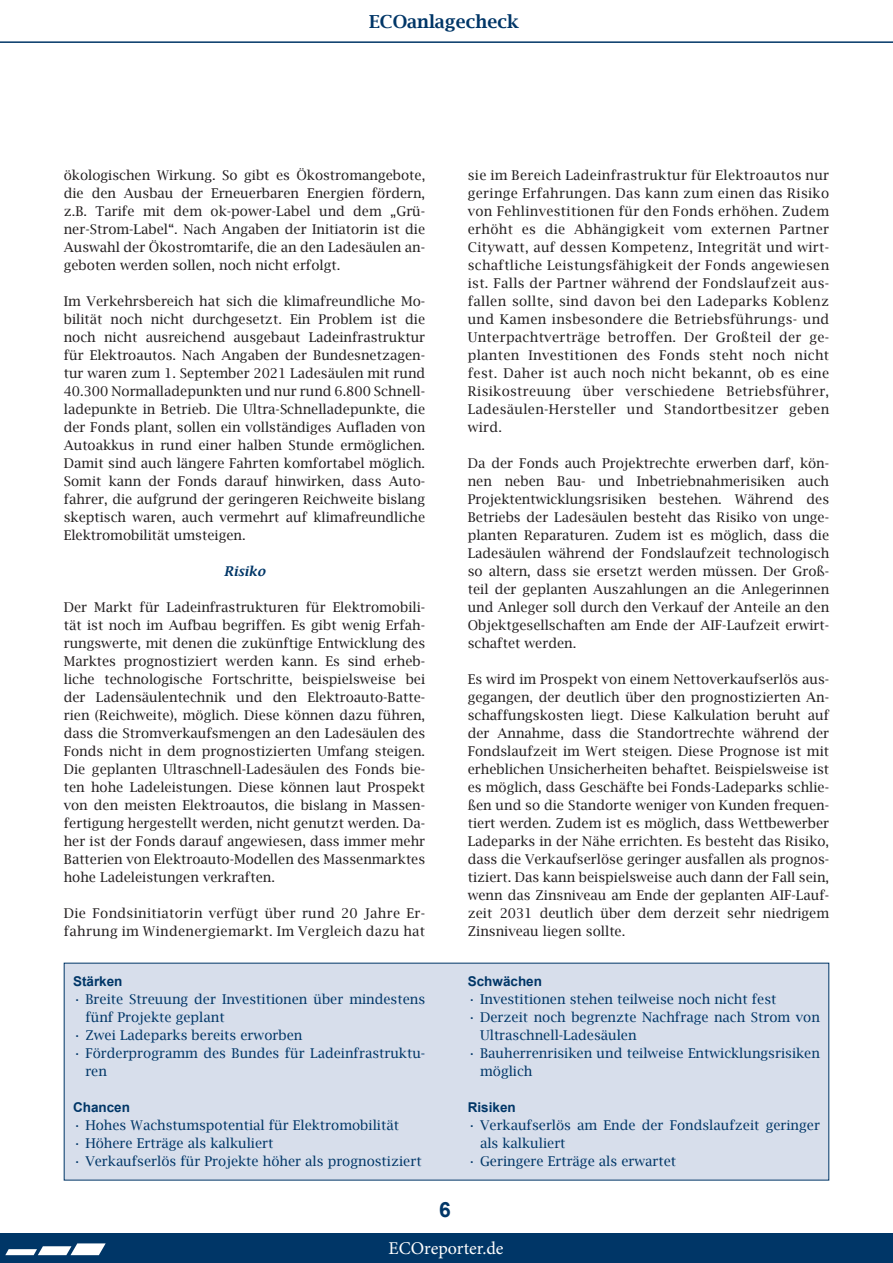
<style>
.page{position:relative;width:893px;height:1263px;background:#fff}
.page>*{position:absolute;margin:0;border:0;box-sizing:border-box;transform-origin:0 0}
.t1{font:700 21px "Arial";color:#003667}
.t2{font:18px "Minion Pro";color:#fff}
.t3{font:600 18px "Lucida Bright";color:#003667}
.t4{font:13.5px/18px "Lucida Bright";color:#231f20;text-align:justify}
.t5{font:13.5px/18px "Lucida Bright";color:#003667}
.t6{font:13.5px/18px "Lucida Bright";letter-spacing:.025em;color:#231f20}
.t7{font:700 13.5px "Arial";color:#003667}
.t8{font:italic 600 13.5px "Lucida Bright";color:#003667}
</style>
<div class="page">
<div style="left:0;top:1233px;width:893px;height:30px;background:#003667"></div>
<svg style="left:5px;top:1243px;width:101px;height:12px"></svg>
<hr style="left:0;top:41px;width:893px;height:2px;background:#003667">
<div style="left:64px;top:963px;width:765px;height:217px;background:#d7deeb"></div>
<h2 class="t3" style="left:369px;top:12px;width:151px">ECOanlagecheck</h2>
<p class="t4" style="left:64px;top:166px;width:363px">ökologischen Wirkung. So gibt es Ökostromangebote, die den Ausbau der Erneuerbaren Energien fördern, z.B. Tarife mit dem ok-power-Label und dem „Grü&shy;ner-Strom-Label“. Nach Angaben der Initiatorin ist die Auswahl der Ökostromtarife, die an den Ladesäulen an&shy;geboten werden sollen, noch nicht erfolgt.</p>
<p class="t4" style="left:64px;top:292px;width:363px">Im Verkehrsbereich hat sich die klimafreundliche Mo&shy;bilität noch nicht durchgesetzt. Ein Problem ist die noch nicht ausreichend ausgebaut Ladeinfrastruktur für Elektroautos. Nach Angaben der Bundesnetzagen&shy;tur waren zum 1. September 2021 Ladesäulen mit rund 40.300 Normalladepunkten und nur rund 6.800 Schnell&shy;ladepunkte in Betrieb. Die Ultra-Schnelladepunkte, die der Fonds plant, sollen ein vollständiges Aufladen von Autoakkus in rund einer halben Stunde ermöglichen.<br>Damit sind auch längere Fahrten komfortabel möglich.<br>Somit kann der Fonds darauf hinwirken, dass Auto&shy;fahrer, die aufgrund der geringeren Reichweite bislang skeptisch waren, auch vermehrt auf klimafreundliche Elektromobilität umsteigen.</p>
<p class="t8" style="left:224px;top:563px;width:43px">Risiko</p>
<p class="t4" style="left:64px;top:598px;width:363px">Der Markt für Ladeinfrastrukturen für Elektromobili&shy;tät ist noch im Aufbau begriffen. Es gibt wenig Erfah&shy;rungswerte, mit denen die zukünftige Entwicklung des Marktes prognostiziert werden kann. Es sind erheb&shy;liche technologische Fortschritte, beispielsweise bei der Ladensäulentechnik und den Elektroauto-Batte&shy;rien (Reichweite), möglich. Diese können dazu führen, dass die Stromverkaufsmengen an den Ladesäulen des Fonds nicht in dem prognostizierten Umfang steigen.<br>Die geplanten Ultraschnell-Ladesäulen des Fonds bie&shy;ten hohe Ladeleistungen. Diese können laut Prospekt von den meisten Elektroautos, die bislang in Massen&shy;fertigung hergestellt werden, nicht genutzt werden. Da&shy;her ist der Fonds darauf angewiesen, dass immer mehr Batterien von Elektroauto-Modellen des Massenmarktes hohe Ladeleistungen verkraften.</p>
<p class="t6" style="left:64px;top:904px;width:363px">Die Fondsinitiatorin verfügt über rund 20 Jahre Er&shy;fahrung im Windenergiemarkt. Im Vergleich dazu hat</p>
<p class="t7" style="left:73px;top:972px;width:51px">Stärken</p>
<p class="t5" style="left:85px;top:990px;width:341px;text-indent:-12px">• Breite Streuung der Investitionen über mindestens fünf Projekte geplant</p>
<p class="t5" style="left:73px;top:1026px;width:231px">• Zwei Ladeparks bereits erworben</p>
<p class="t5" style="left:85px;top:1044px;width:341px;text-indent:-12px">• Förderprogramm des Bundes für Ladeinfrastruktu&shy;ren</p>
<p class="t7" style="left:73px;top:1098px;width:59px">Chancen</p>
<p class="t5" style="left:73px;top:1116px;width:327px">• Hohes Wachstumspotential für Elektromobilität</p>
<p class="t5" style="left:73px;top:1134px;width:202px">• Höhere Erträge als kalkuliert</p>
<p class="t5" style="left:73px;top:1152px;width:350px">• Verkaufserlös für Projekte höher als prognostiziert</p>
<p class="t4" style="left:468px;top:166px;width:363px">sie im Bereich Ladeinfrastruktur für Elektroautos nur geringe Erfahrungen. Das kann zum einen das Risiko von Fehlinvestitionen für den Fonds erhöhen. Zudem erhöht es die Abhängigkeit vom externen Partner Citywatt, auf dessen Kompetenz, Integrität und wirt&shy;schaftliche Leistungsfähigkeit der Fonds angewiesen ist. Falls der Partner während der Fondslaufzeit aus&shy;fallen sollte, sind davon bei den Ladeparks Koblenz und Kamen insbesondere die Betriebsführungs- und Unterpachtverträge betroffen. Der Großteil der ge&shy;planten Investitionen des Fonds steht noch nicht fest. Daher ist auch noch nicht bekannt, ob es eine Risikostreuung über verschiedene Betriebsführer, Ladesäulen-Hersteller und Standortbesitzer geben wird.</p>
<p class="t4" style="left:468px;top:454px;width:363px">Da der Fonds auch Projektrechte erwerben darf, kön&shy;nen neben Bau- und Inbetriebnahmerisiken auch Projektentwicklungsrisiken bestehen. Während des Betriebs der Ladesäulen besteht das Risiko von unge&shy;planten Reparaturen. Zudem ist es möglich, dass die Ladesäulen während der Fondslaufzeit technologisch so altern, dass sie ersetzt werden müssen. Der Groß&shy;teil der geplanten Auszahlungen an die Anlegerinnen und Anleger soll durch den Verkauf der Anteile an den Objektgesellschaften am Ende der AIF-Laufzeit erwirt&shy;schaftet werden.</p>
<p class="t4" style="left:468px;top:670px;width:363px">Es wird im Prospekt von einem Nettoverkaufserlös aus&shy;gegangen, der deutlich über den prognostizierten An&shy;schaffungskosten liegt. Diese Kalkulation beruht auf der Annahme, dass die Standortrechte während der Fondslaufzeit im Wert steigen. Diese Prognose ist mit erheblichen Unsicherheiten behaftet. Beispielsweise ist es möglich, dass Geschäfte bei Fonds-Ladeparks schlie&shy;ßen und so die Standorte weniger von Kunden frequen&shy;tiert werden. Zudem ist es möglich, dass Wettbewerber Ladeparks in der Nähe errichten. Es besteht das Risiko, dass die Verkaufserlöse geringer ausfallen als prognos&shy;tiziert. Das kann beispielsweise auch dann der Fall sein, wenn das Zinsniveau am Ende der geplanten AIF-Lauf&shy;zeit 2031 deutlich über dem derzeit sehr niedrigem Zinsniveau liegen sollte.</p>
<p class="t7" style="left:468px;top:972px;width:76px">Schwächen</p>
<p class="t5" style="left:468px;top:990px;width:310px">• Investitionen stehen teilweise noch nicht fest</p>
<p class="t5" style="left:480px;top:1008px;width:341px;text-indent:-12px">• Derzeit noch begrenzte Nachfrage nach Strom von<br>Ultraschnell-Ladesäulen</p>
<p class="t5" style="left:480px;top:1044px;width:341px;text-indent:-12px">• Bauherrenrisiken und teilweise Entwicklungsrisiken möglich</p>
<p class="t7" style="left:468px;top:1098px;width:50px">Risiken</p>
<p class="t5" style="left:480px;top:1116px;width:341px;text-indent:-12px">• Verkaufserlös am Ende der Fondslaufzeit geringer als kalkuliert</p>
<p class="t5" style="left:468px;top:1152px;width:210px">• Geringere Erträge als erwartet</p>
<h1 class="t1" style="left:439px;top:1195px;width:13px">6</h1>
<h2 class="t2" style="left:388px;top:1237px;width:117px">ECOreporter.de</h2>
</div>
